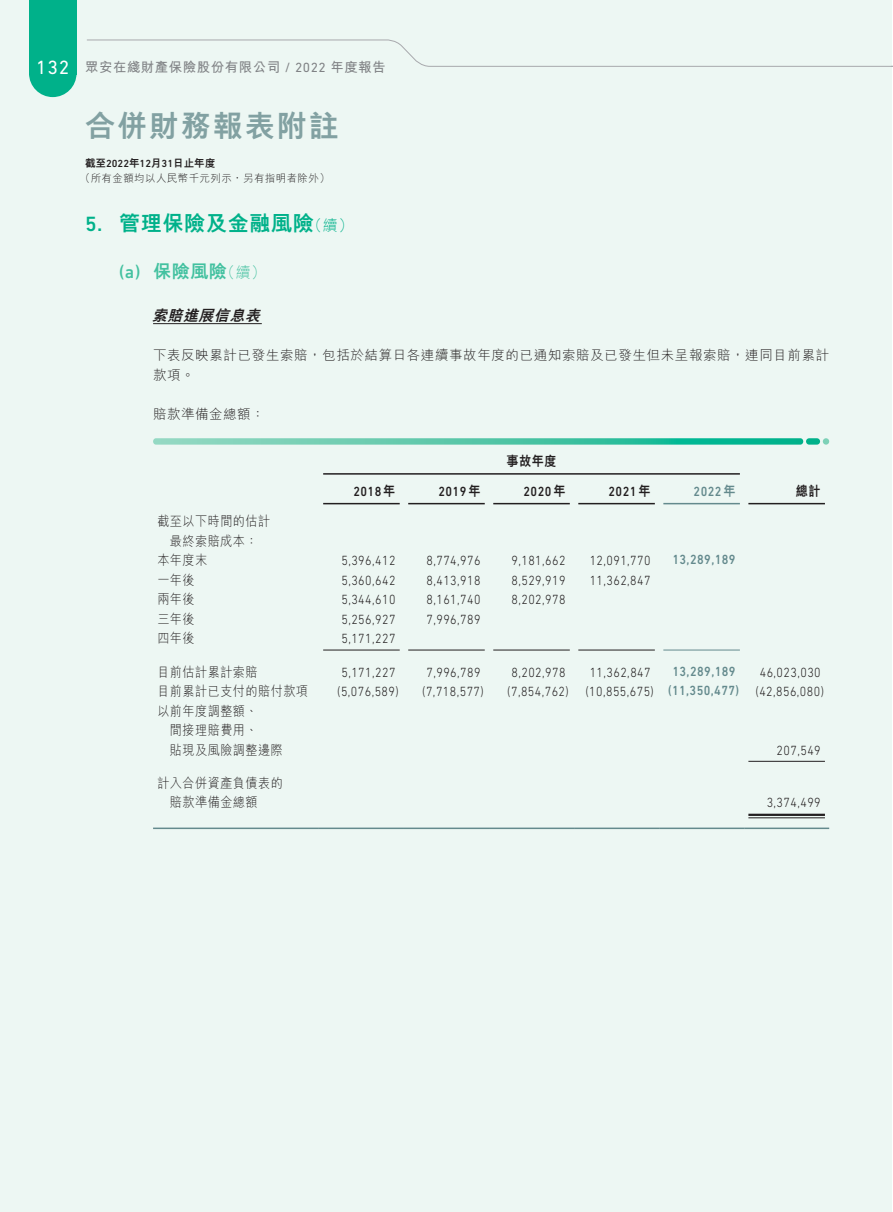
<style>
.page{position:relative;width:893px;height:1212px;background:#fff}
.page>*{position:absolute;margin:0;border:0;box-sizing:border-box;transform-origin:0 0}
.t1{font:800 30px "M Hei HK";letter-spacing:.065em;color:#82a1a2}
._3__標題{font:800 21px "M Hei HK";letter-spacing:.035em;color:#00b18a}
._4__副標題{font:800 18px "M Hei HK";color:#43c1a0}
._5__副副標題{font:italic 800 15px "M Hei HK";color:#231f20}
._1__內文{font:300 13.5px "DIN Next LT Pro";letter-spacing:.035em;color:#231f20;scale:.9 1}
._1__內文-2{font:300 13.5px "M Hei HK";letter-spacing:.035em;color:#231f20;scale:.9 1}
._1__內文-3{font:300 13.5px/19.5px "M Hei HK";letter-spacing:.035em;color:#231f20}
._1__內文-4{font:500 13.5px "DIN Next LT Pro";letter-spacing:.035em;color:#648a8d;scale:.9 1}
.t2{font:700 13.5px "M Hei HK";letter-spacing:.035em;color:#808285}
._1__內文-5{font:500 13.5px "DIN Next LT Pro";letter-spacing:.035em;color:#231f20;scale:.9 1}
._1__內文-6{font:800 13.5px "M Hei HK";letter-spacing:.035em;color:#231f20;scale:.9 1}
.t3{font:300 10.5px/15px "M Hei HK";letter-spacing:.035em;color:#231f20}
.s1{font-family:"DIN Next LT Pro";font-weight:400;font-size:19.5px;color:#fff}
.s2{font-family:"DIN Next LT Pro";font-weight:400}
.s3{font-weight:800}
.s4{font-family:"DIN Next LT Pro";font-weight:500}
.s5{font-weight:300;font-size:15px}
.s6{font-family:"M Hei HK";font-weight:800}
</style>
<div class="page">
<div style="left:0;top:0;width:892px;height:1212px;background:#edf7f3"></div>
<div style="left:29px;top:0;width:48px;height:74px;background:#00b18a"></div>
<div style="left:29px;top:50px;width:48px;height:47px;background:#00b18a;border-radius:50%"></div>
<svg style="left:87px;top:39px;width:806px;height:28px"></svg>
<hr style="left:153px;top:323px;width:109px;height:1px;background:#231f20">
<svg style="left:153px;top:438px;width:650px;height:7px;background:#5ac9ad"></svg>
<div style="left:806px;top:438px;width:14px;height:7px;background:#00b18a;border-radius:3px"></div>
<div style="left:823px;top:438px;width:6px;height:7px;background:#7dd1b7;border-radius:50%"></div>
<hr style="left:323px;top:473px;width:417px;height:2px;background:#231f20">
<hr style="left:323px;top:503px;width:77px;height:1px;background:#231f20">
<hr style="left:408px;top:503px;width:77px;height:1px;background:#231f20">
<hr style="left:493px;top:503px;width:77px;height:1px;background:#231f20">
<hr style="left:578px;top:503px;width:77px;height:1px;background:#231f20">
<hr style="left:663px;top:503px;width:77px;height:1px;background:#648a8d">
<hr style="left:748px;top:503px;width:77px;height:1px;background:#231f20">
<hr style="left:323px;top:650px;width:77px;height:1px;background:#231f20">
<hr style="left:408px;top:650px;width:77px;height:1px;background:#231f20">
<hr style="left:493px;top:650px;width:77px;height:1px;background:#231f20">
<hr style="left:578px;top:650px;width:77px;height:1px;background:#231f20">
<hr style="left:663px;top:650px;width:77px;height:1px;background:#648a8d">
<hr style="left:748px;top:761px;width:77px;height:1px;background:#231f20">
<hr style="left:748px;top:814px;width:77px;height:2px;background:#231f20">
<hr style="left:748px;top:817px;width:77px;height:1px;background:#231f20">
<hr style="left:153px;top:827px;width:166px;height:2px;background:#648a8d">
<hr style="left:319px;top:827px;width:85px;height:2px;background:#648a8d">
<hr style="left:404px;top:827px;width:85px;height:2px;background:#648a8d">
<hr style="left:489px;top:827px;width:85px;height:2px;background:#648a8d">
<hr style="left:574px;top:827px;width:85px;height:2px;background:#648a8d">
<hr style="left:659px;top:827px;width:85px;height:2px;background:#648a8d">
<hr style="left:744px;top:827px;width:85px;height:2px;background:#648a8d">
<p class="t2" style="left:36px;top:57px;width:351px"><span class="s1">132</span> 眾安在綫財產保險股份有限公司 <span class="s2">/ 2022</span> 年度報告</p>
<h1 class="t1" style="left:85px;top:111px;width:255px">合併財務報表附註</h1>
<p class="t3" style="left:80px;top:155px;width:252px;text-indent:5px"><span class="s3">截至</span><span class="s4">2022</span><span class="s3">年</span><span class="s4">12</span><span class="s3">月</span><span class="s4">31</span><span class="s3">日止年度<br></span>（所有金額均以人民幣千元列示，另有指明者除外）</p>
<p class="_3__標題" style="left:85px;top:213px;width:270px"><span class="s4">5.</span> 管理保險及金融風險<span class="s5">（續）</span></p>
<p class="_4__副標題" style="left:119px;top:262px;width:149px"><span class="s4">(a)</span> 保險風險<span class="s5">（續）</span></p>
<p class="_5__副副標題" style="left:152px;top:308px;width:114px">索賠進展信息表</p>
<p class="_1__內文-3" style="left:153px;top:345px;width:678px">下表反映累計已發生索賠，包括於結算日各連續事故年度的已通知索賠及已發生但未呈報索賠，連同目前累計款項。</p>
<p class="_1__內文-3" style="left:153px;top:404px;width:113px">賠款準備金總額：</p>
<p class="_1__內文-6" style="left:507px;top:454px;width:57px">事故年度</p>
<p class="_1__內文-5" style="left:353px;top:483px;width:48px">2018<span class="s6">年</span></p>
<p class="_1__內文-5" style="left:438px;top:483px;width:48px">2019<span class="s6">年</span></p>
<p class="_1__內文-5" style="left:523px;top:483px;width:48px">2020<span class="s6">年</span></p>
<p class="_1__內文-5" style="left:608px;top:483px;width:48px">2021<span class="s6">年</span></p>
<p class="_1__內文-4" style="left:694px;top:483px;width:48px">2022<span class="s6">年</span></p>
<p class="_1__內文-6" style="left:796px;top:484px;width:29px">總計</p>
<p class="_1__內文-2" style="left:157px;top:515px;width:127px">截至以下時間的估計</p>
<p class="_1__內文-2" style="left:170px;top:534px;width:99px">最終索賠成本：</p>
<p class="_1__內文-2" style="left:157px;top:554px;width:57px">本年度末</p>
<p class="_1__內文" style="left:341px;top:553px;width:62px">5,396,412</p>
<p class="_1__內文" style="left:426px;top:553px;width:62px">8,774,976</p>
<p class="_1__內文" style="left:512px;top:553px;width:62px">9,181,662</p>
<p class="_1__內文" style="left:590px;top:553px;width:69px">12,091,770</p>
<p class="_1__內文-4" style="left:672px;top:552px;width:72px">13,289,189</p>
<p class="_1__內文-2" style="left:157px;top:573px;width:43px">一年後</p>
<p class="_1__內文" style="left:341px;top:573px;width:62px">5,360,642</p>
<p class="_1__內文" style="left:426px;top:573px;width:62px">8,413,918</p>
<p class="_1__內文" style="left:512px;top:573px;width:62px">8,529,919</p>
<p class="_1__內文" style="left:590px;top:573px;width:69px">11,362,847</p>
<p class="_1__內文-2" style="left:157px;top:593px;width:43px">兩年後</p>
<p class="_1__內文" style="left:341px;top:592px;width:62px">5,344,610</p>
<p class="_1__內文" style="left:426px;top:592px;width:62px">8,161,740</p>
<p class="_1__內文" style="left:512px;top:592px;width:62px">8,202,978</p>
<p class="_1__內文-2" style="left:157px;top:612px;width:43px">三年後</p>
<p class="_1__內文" style="left:341px;top:612px;width:62px">5,256,927</p>
<p class="_1__內文" style="left:426px;top:612px;width:62px">7,996,789</p>
<p class="_1__內文-2" style="left:157px;top:632px;width:43px">四年後</p>
<p class="_1__內文" style="left:341px;top:631px;width:62px">5,171,227</p>
<p class="_1__內文-2" style="left:157px;top:665px;width:113px">目前估計累計索賠</p>
<p class="_1__內文" style="left:341px;top:664px;width:62px">5,171,227</p>
<p class="_1__內文" style="left:426px;top:664px;width:62px">7,996,789</p>
<p class="_1__內文" style="left:512px;top:664px;width:62px">8,202,978</p>
<p class="_1__內文" style="left:590px;top:664px;width:69px">11,362,847</p>
<p class="_1__內文-4" style="left:672px;top:663px;width:72px">13,289,189</p>
<p class="_1__內文" style="left:760px;top:664px;width:69px">46,023,030</p>
<p class="_1__內文-2" style="left:157px;top:684px;width:169px">目前累計已支付的賠付款項</p>
<p class="_1__內文" style="left:337px;top:684px;width:70px">(5,076,589)</p>
<p class="_1__內文" style="left:422px;top:684px;width:70px">(7,718,577)</p>
<p class="_1__內文" style="left:507px;top:684px;width:70px">(7,854,762)</p>
<p class="_1__內文" style="left:585px;top:684px;width:78px">(10,855,675)</p>
<p class="_1__內文-4" style="left:668px;top:683px;width:81px">(11,350,477)</p>
<p class="_1__內文" style="left:755px;top:684px;width:78px">(42,856,080)</p>
<p class="_1__內文-2" style="left:157px;top:704px;width:113px">以前年度調整額、</p>
<p class="_1__內文-2" style="left:170px;top:723px;width:99px">間接理賠費用、</p>
<p class="_1__內文-2" style="left:170px;top:743px;width:127px">貼現及風險調整邊際</p>
<p class="_1__內文" style="left:777px;top:742px;width:50px">207,549</p>
<p class="_1__內文-2" style="left:157px;top:776px;width:141px">計入合併資產負債表的</p>
<p class="_1__內文-2" style="left:170px;top:796px;width:99px">賠款準備金總額</p>
<p class="_1__內文" style="left:767px;top:795px;width:62px">3,374,499</p>
</div>
